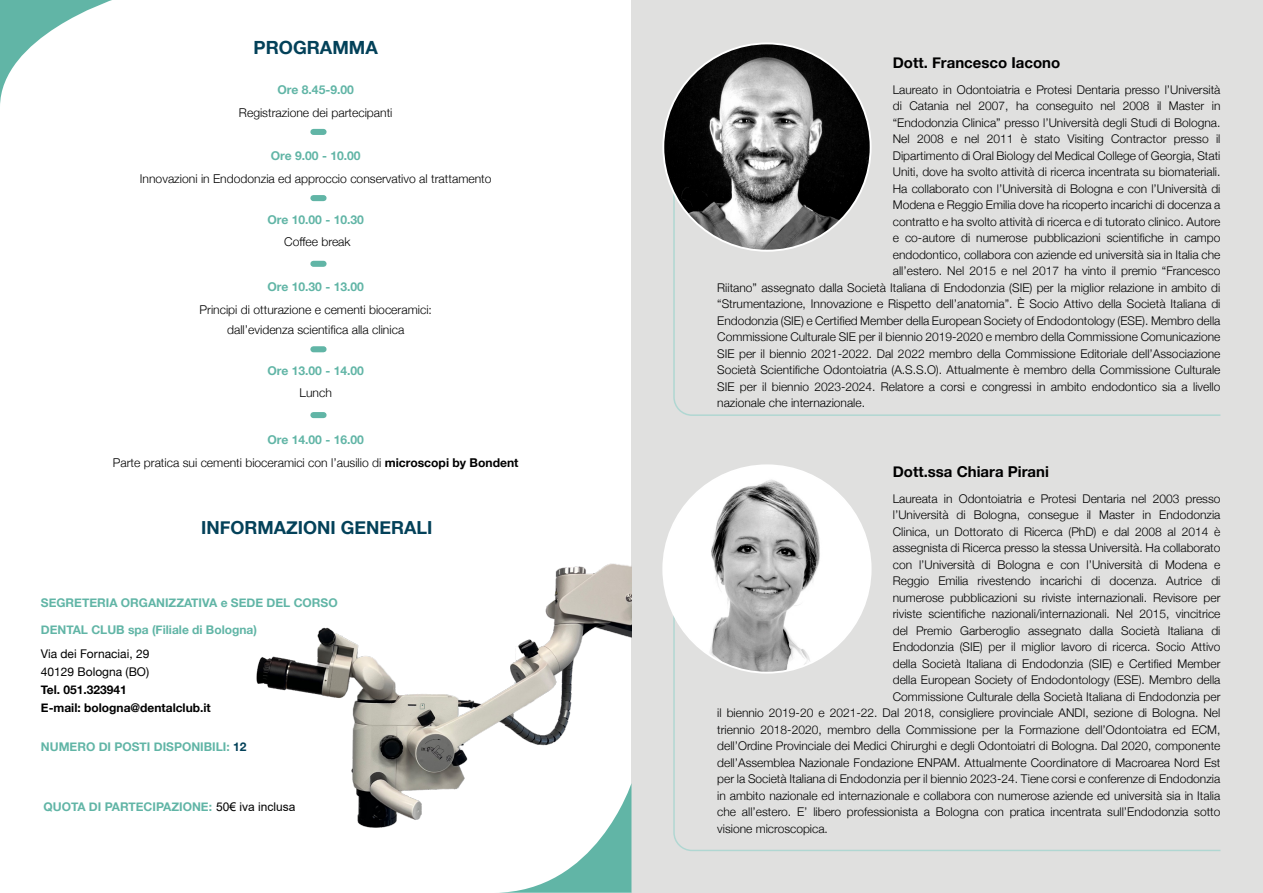
<style>
.page{position:relative;width:1263px;height:893px;background:#fff}
.page>*{position:absolute;margin:0;border:0;box-sizing:border-box;transform-origin:0 0}
.t1{font:700 18.15px "Helvetica Neue";color:#034159}
.t2{font:700 18px "Helvetica Neue";color:#034159}
.t3{font:700 15px "Helvetica Neue";color:#000}
.t4{font:300 12.15px/19.6px "Helvetica Neue";color:#000;text-align:center}
.t5{font:700 12.15px "Helvetica Neue";color:#61b5a6}
.t6{font:300 12px "Helvetica Neue";color:#000}
.t7{font:700 12px "Helvetica Neue";color:#61b5a6}
.t8{font:700 12px/18px "Helvetica Neue";color:#000}
.t9{font:12px/18px "Helvetica Neue";color:#000}
.s1{font-weight:700;color:#61b5a6}
.s2{font-weight:700}
.s3{color:#034159}
.s4{font-family:"Arial";font-weight:400;color:#000}
</style>
<div class="page">
<svg style="left:0;top:0;width:112px;height:104px"></svg>
<div style="left:631px;top:0;width:632px;height:893px;background:#e0e0df"></div>
<svg style="left:673px;top:142px;width:548px;height:274px"></svg>
<svg style="left:673px;top:673px;width:548px;height:178px"></svg>
<img style="left:665px;top:43px;width:206px;height:207px">
<img style="left:665px;top:467px;width:206px;height:206px">
<div style="left:313px;top:129px;width:11px;height:6px;background:#61b5a6"></div>
<div style="left:313px;top:195px;width:11px;height:6px;background:#61b5a6"></div>
<div style="left:313px;top:261px;width:11px;height:6px;background:#61b5a6"></div>
<div style="left:313px;top:346px;width:11px;height:6px;background:#61b5a6"></div>
<div style="left:313px;top:412px;width:11px;height:6px;background:#61b5a6"></div>
<img style="left:256px;top:563px;width:375px;height:330px">
<h1 class="t1" style="left:254px;top:34px;width:126px">PROGRAMMA</h1>
<p class="t5" style="left:278px;top:80px;width:78px">Ore 8.45-9.00</p>
<p class="t4" style="left:239px;top:102px;width:155px">Registrazione dei partecipanti</p>
<p class="t5" style="left:271px;top:146px;width:91px">Ore 9.00 - 10.00</p>
<p class="t4" style="left:140px;top:168px;width:353px">Innovazioni in Endodonzia ed approccio conservativo al trattamento</p>
<p class="t5" style="left:267px;top:210px;width:98px">Ore 10.00 - 10.30</p>
<p class="t4" style="left:284px;top:231px;width:68px">Coffee break</p>
<p class="t5" style="left:267px;top:278px;width:98px">Ore 10.30 - 13.00</p>
<p class="t4" style="left:200px;top:299px;width:234px">Principi di otturazione e cementi bioceramici: dall’evidenza scientifica alla clinica</p>
<p class="t5" style="left:267px;top:361px;width:98px">Ore 13.00 - 14.00</p>
<p class="t4" style="left:300px;top:382px;width:34px">Lunch</p>
<p class="t4" style="left:113px;top:427px;width:407px;line-height:22.8px"><span class="s1">Ore 14.00 - 16.00<br></span>Parte pratica sui cementi bioceramici con l’ausilio di <span class="s2">microscopi by Bondent</span></p>
<h2 class="t2" style="left:201px;top:513px;width:233px">INFORMAZIONI GENERALI</h2>
<p class="t7" style="left:41px;top:593px;width:298px">SEGRETERIA ORGANIZZATIVA e SEDE DEL CORSO</p>
<p class="t7" style="left:41px;top:620px;width:218px">DENTAL CLUB spa (Filiale di Bologna)</p>
<p class="t9" style="left:41px;top:645px;width:110px">Via dei Fornaciai, 29<br>40129 Bologna (BO)</p>
<p class="t8" style="left:41px;top:681px;width:171px">Tel. 051.323941<br>E-mail: bologna@dentalclub.it</p>
<p class="t7" style="left:41px;top:737px;width:207px">NUMERO DI POSTI DISPONIBILI: <span class="s3">12</span></p>
<p class="t7" style="left:44px;top:798px;width:253px">QUOTA DI PARTECIPAZIONE: <span class="s4">50€ iva inclusa</span></p>
<p class="t3" style="left:893px;top:51px;width:169px">Dott. Francesco Iacono</p>
<p class="t6" style="left:893px;top:80px;width:329px">Laureato in Odontoiatria e Protesi Dentaria presso l’Università</p>
<p class="t6" style="left:893px;top:96px;width:329px">di Catania nel 2007, ha conseguito nel 2008 il Master in</p>
<p class="t6" style="left:893px;top:113px;width:329px">“Endodonzia Clinica” presso l’Università degli Studi di Bologna.</p>
<p class="t6" style="left:893px;top:129px;width:329px">Nel 2008 e nel 2011 è stato Visiting Contractor presso il</p>
<p class="t6" style="left:893px;top:146px;width:329px">Dipartimento di Oral Biology del Medical College of Georgia, Stati</p>
<p class="t6" style="left:893px;top:162px;width:329px">Uniti, dove ha svolto attività di ricerca incentrata su biomateriali.</p>
<p class="t6" style="left:893px;top:179px;width:329px">Ha collaborato con l’Università di Bologna e con l’Università di</p>
<p class="t6" style="left:893px;top:195px;width:329px">Modena e Reggio Emilia dove ha ricoperto incarichi di docenza a</p>
<p class="t6" style="left:893px;top:212px;width:329px">contratto e ha svolto attività di ricerca e di tutorato clinico. Autore</p>
<p class="t6" style="left:893px;top:228px;width:329px">e co-autore di numerose pubblicazioni scientifiche in campo</p>
<p class="t6" style="left:893px;top:245px;width:329px">endodontico, collabora con aziende ed università sia in Italia che</p>
<p class="t6" style="left:893px;top:261px;width:329px">all’estero. Nel 2015 e nel 2017 ha vinto il premio “Francesco</p>
<p class="t6" style="left:717px;top:278px;width:505px">Riitano” assegnato dalla Società Italiana di Endodonzia (SIE) per la miglior relazione in ambito di</p>
<p class="t6" style="left:717px;top:294px;width:505px">“Strumentazione, Innovazione e Rispetto dell’anatomia”. È Socio Attivo della Società Italiana di</p>
<p class="t6" style="left:717px;top:311px;width:505px">Endodonzia (SIE) e Certified Member della European Society of Endodontology (ESE). Membro della</p>
<p class="t6" style="left:717px;top:327px;width:505px">Commissione Culturale SIE per il biennio 2019-2020 e membro della Commissione Comunicazione</p>
<p class="t6" style="left:717px;top:344px;width:505px">SIE per il biennio 2021-2022. Dal 2022 membro della Commissione Editoriale dell’Associazione</p>
<p class="t6" style="left:717px;top:360px;width:505px">Società Scientifiche Odontoiatria (A.S.S.O). Attualmente è membro della Commissione Culturale</p>
<p class="t6" style="left:717px;top:377px;width:505px">SIE per il biennio 2023-2024. Relatore a corsi e congressi in ambito endodontico sia a livello</p>
<p class="t6" style="left:717px;top:393px;width:149px">nazionale che internazionale.</p>
<p class="t3" style="left:893px;top:460px;width:158px">Dott.ssa Chiara Pirani</p>
<p class="t6" style="left:893px;top:489px;width:329px">Laureata in Odontoiatria e Protesi Dentaria nel 2003 presso</p>
<p class="t6" style="left:893px;top:505px;width:329px">l’Università di Bologna, consegue il Master in Endodonzia</p>
<p class="t6" style="left:893px;top:522px;width:329px">Clinica, un Dottorato di Ricerca (PhD) e dal 2008 al 2014 è</p>
<p class="t6" style="left:893px;top:538px;width:329px">assegnista di Ricerca presso la stessa Università. Ha collaborato</p>
<p class="t6" style="left:893px;top:555px;width:329px">con l’Università di Bologna e con l’Università di Modena e</p>
<p class="t6" style="left:893px;top:571px;width:329px">Reggio Emilia rivestendo incarichi di docenza. Autrice di</p>
<p class="t6" style="left:893px;top:588px;width:329px">numerose pubblicazioni su riviste internazionali. Revisore per</p>
<p class="t6" style="left:893px;top:604px;width:329px">riviste scientifiche nazionali/internazionali. Nel 2015, vincitrice</p>
<p class="t6" style="left:893px;top:621px;width:329px">del Premio Garberoglio assegnato dalla Società Italiana di</p>
<p class="t6" style="left:893px;top:637px;width:329px">Endodonzia (SIE) per il miglior lavoro di ricerca. Socio Attivo</p>
<p class="t6" style="left:893px;top:654px;width:329px">della Società Italiana di Endodonzia (SIE) e Certified Member</p>
<p class="t6" style="left:893px;top:670px;width:329px">della European Society of Endodontology (ESE). Membro della</p>
<p class="t6" style="left:893px;top:687px;width:329px">Commissione Culturale della Società Italiana di Endodonzia per</p>
<p class="t6" style="left:717px;top:703px;width:505px">il biennio 2019-20 e 2021-22. Dal 2018, consigliere provinciale ANDI, sezione di Bologna. Nel</p>
<p class="t6" style="left:717px;top:720px;width:505px">triennio 2018-2020, membro della Commissione per la Formazione dell’Odontoiatra ed ECM,</p>
<p class="t6" style="left:717px;top:736px;width:505px">dell’Ordine Provinciale dei Medici Chirurghi e degli Odontoiatri di Bologna. Dal 2020, componente</p>
<p class="t6" style="left:717px;top:753px;width:505px">dell’Assemblea Nazionale Fondazione ENPAM. Attualmente Coordinatore di Macroarea Nord Est</p>
<p class="t6" style="left:717px;top:769px;width:505px">per la Società Italiana di Endodonzia per il biennio 2023-24. Tiene corsi e conferenze di Endodonzia</p>
<p class="t6" style="left:717px;top:786px;width:505px">in ambito nazionale ed internazionale e collabora con numerose aziende ed università sia in Italia</p>
<p class="t6" style="left:717px;top:802px;width:505px">che all’estero. E’ libero professionista a Bologna con pratica incentrata sull’Endodonzia sotto</p>
<p class="t6" style="left:717px;top:819px;width:112px">visione microscopica.</p>
</div>
